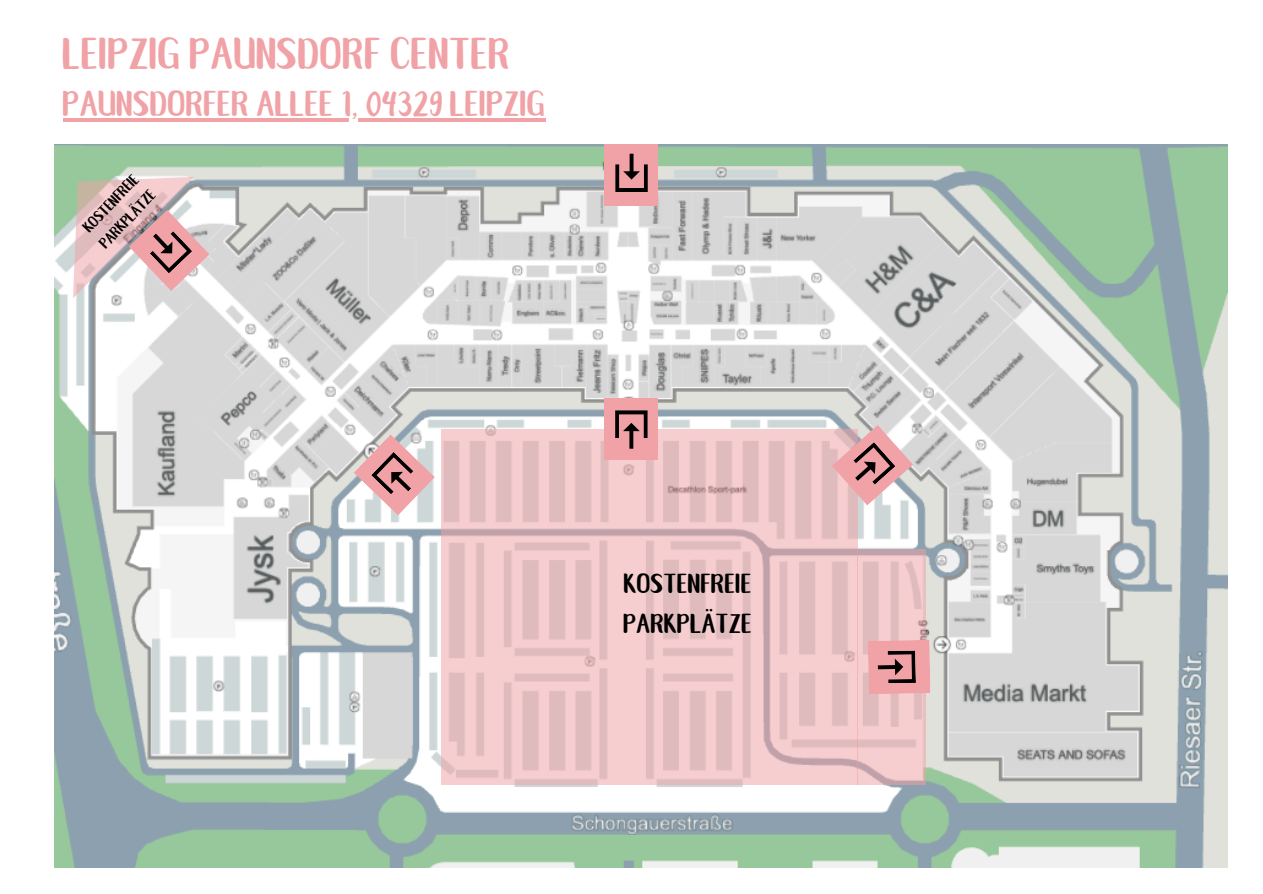
<style>
.page{position:relative;width:1263px;height:894px;background:#fff}
.page>*{position:absolute;margin:0;border:0;box-sizing:border-box;transform-origin:0 0}
.t1{font:46.5px "Northern Lights CAPS";color:#f1a2a6}
.t2{font:37.5px "Northern Lights CAPS";color:#f1a2a6}
.t3{font:28.8px "Northern Lights CAPS";color:#000}
.t4{font:16.5px/23px "Northern Lights CAPS";color:#000}
</style>
<div class="page">
<img style="left:55px;top:144px;width:1172px;height:723px">
<svg style="left:442px;top:429px;width:415px;height:355px;background:#ebc4c6"></svg>
<svg style="left:857px;top:549px;width:69px;height:235px;background:#ebc4c6"></svg>
<div style="left:605px;top:398px;width:53px;height:62px;background:#f1a2a6"></div>
<svg style="left:615px;top:410px;width:32px;height:38px"></svg>
<hr style="left:63px;top:118px;width:482px;height:3px;background:#f1a2a6">
<svg style="left:832px;top:424px;width:81px;height:81px;background:#dab1b4"></svg>
<svg style="left:354px;top:434px;width:81px;height:81px"></svg>
<svg style="left:868px;top:639px;width:62px;height:55px;background:#d28f93"></svg>
<div style="left:605px;top:144px;width:53px;height:62px;background:#f1a2a6"></div>
<svg style="left:615px;top:154px;width:33px;height:38px"></svg>
<svg style="left:73px;top:177px;width:137px;height:121px"></svg>
<h2 class="t1" style="left:63px;top:20px;width:449px">LEIPZIG PAUNSDORF CENTER</h2>
<p class="t2" style="left:63px;top:76px;width:484px">PAUNSDORFER ALLEE 1, 04329 LEIPZIG</p>
<p class="t4" style="left:76px;top:220px;width:75px;rotate:-46deg">KOSTENFREIE<br>PARKPLÄTZE</p>
<p class="t3" style="left:624px;top:562px;width:130px">KOSTENFREIE</p>
<p class="t3" style="left:624px;top:602px;width:130px">PARKPLÄTZE</p>
</div>
